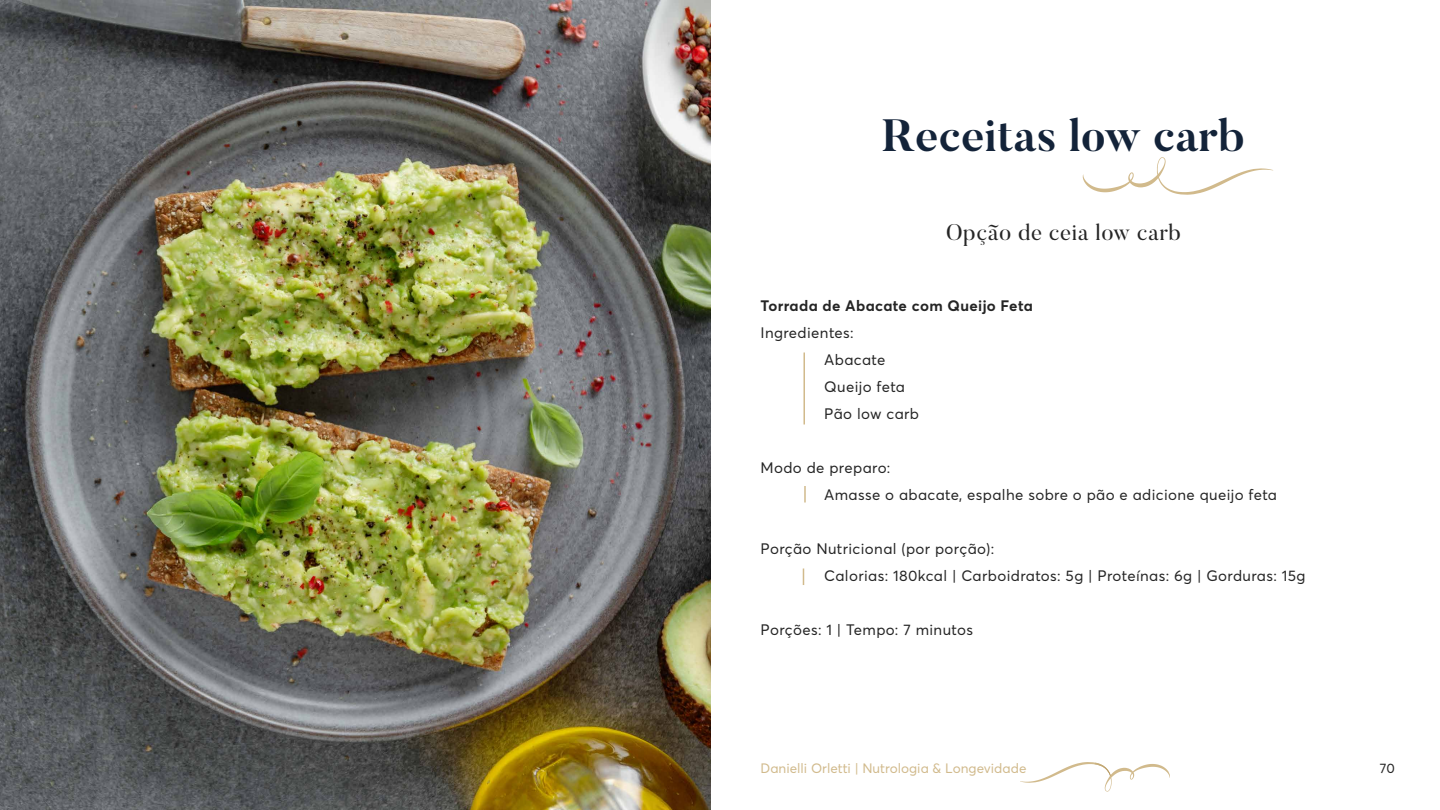
<style>
.page{position:relative;width:1440px;height:810px;background:#fff}
.page>*{position:absolute;margin:0;border:0;box-sizing:border-box;transform-origin:0 0}
.t1{font:700 45px "Butler";color:#132339}
.t2{font:22.5px "Butler";letter-spacing:.025em;color:#252525}
.t3{font:15px/27px "Averta";letter-spacing:.025em;color:#252525}
.t4{font:700 15px "Averta";letter-spacing:.025em;color:#252525}
.t5{font:13.5px "Averta Demo";color:#d1ba8c}
.t6{font:13.5px "Averta Demo";color:#252525}
</style>
<div class="page">
<svg style="left:1020px;top:762px;width:150px;height:30px"></svg>
<img style="left:1094px;top:763px;width:17px;height:13px">
<img style="left:0;top:0;width:711px;height:810px">
<svg style="left:1083px;top:157px;width:190px;height:38px"></svg>
<hr style="left:803px;top:352px;width:2px;height:72px;background:#d1ba8c">
<svg style="left:804px;top:486px;width:2px;height:16px"></svg>
<svg style="left:803px;top:568px;width:1px;height:17px"></svg>
<h1 class="t1" style="left:882px;top:107px;width:364px">Receitas low carb</h1>
<h2 class="t2" style="left:946px;top:218px;width:236px">Opção de ceia low carb</h2>
<p class="t4" style="left:760px;top:297px;width:274px">Torrada de Abacate com Queijo Feta</p>
<p class="t3" style="left:824px;top:320px;width:96px;text-indent:-64px">Ingredientes:<br>Abacate<br>Queijo feta<br>Pão low carb</p>
<p class="t3" style="left:824px;top:455px;width:454px;text-indent:-64px">Modo de preparo:<br>Amasse o abacate, espalhe sobre o pão e adicione queijo feta</p>
<p class="t3" style="left:824px;top:536px;width:483px;text-indent:-64px">Porção Nutricional (por porção):<br>Calorias: 180kcal | Carboidratos: 5g | Proteínas: 6g | Gorduras: 15g</p>
<p class="t3" style="left:760px;top:617px;width:214px">Porções: 1 | Tempo: 7 minutos</p>
<p class="t5" style="left:760px;top:760px;width:267px">Danielli Orletti | Nutrologia &amp; Longevidade</p>
<p class="t6" style="left:1380px;top:760px;width:17px">70</p>
</div>
